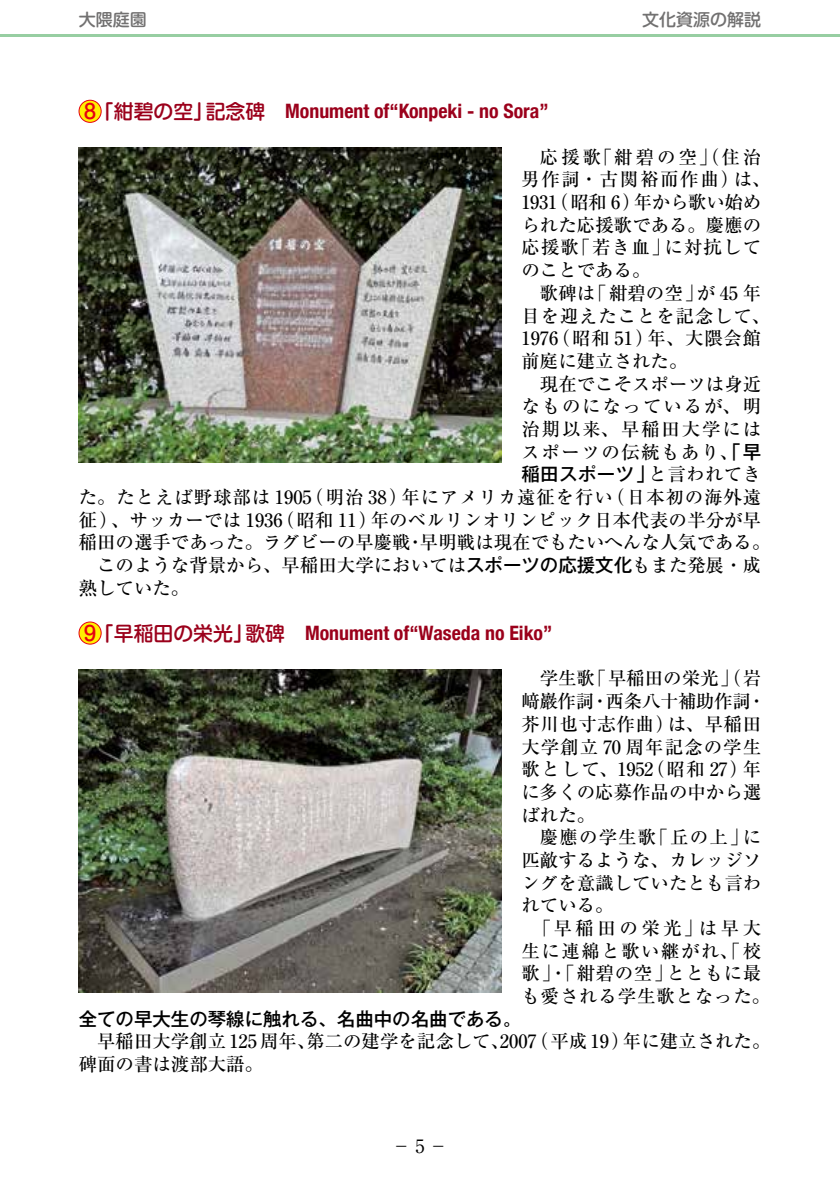
<style>
.page{position:relative;width:840px;height:1191px;background:#fff}
.page>*{position:absolute;margin:0;border:0;box-sizing:border-box;transform-origin:0 0}
.t1{font:700 condensed 19.8px "Helvetica Neue";color:#9b001b}
.t2{font:500 18.4px/22.6px "Ryumin Pro";color:#000}
.t3{font:500 18.4px/22.6px "Ryumin Pro";letter-spacing:.045em;color:#000;text-align:center}
.t4{font:500 18.4px "Gothic MB101 Pro";color:#000}
.t5{font:18.4px "Ryumin Pro";color:#000}
.t6{font:500 17px "Shin M Go Pro";color:#727171}
.s1{font-family:"Shin M Go Pro";font-weight:500;font-stretch:normal;color:#e60012}
.s2{font-family:"Shin M Go Pro";font-weight:500;font-stretch:normal}
.s3{font-family:"Gothic MB101 Pro"}
.s4{font-family:"Ryumin Pro"}
</style>
<div class="page">
<div style="left:79px;top:100px;width:22px;height:22px;background:#fff100;border-radius:50%"></div>
<div style="left:79px;top:100px;width:22px;height:23px;border:1px solid #e60012;border-radius:50%"></div>
<div style="left:79px;top:622px;width:22px;height:22px;background:#fff100;border-radius:50%"></div>
<div style="left:79px;top:621px;width:22px;height:23px;border:1px solid #e60012;border-radius:50%"></div>
<hr style="left:0;top:34px;width:839px;height:3px;background:#97cea2">
<img style="left:79px;top:147px;width:422px;height:316px">
<img style="left:79px;top:669px;width:422px;height:323px">
<p class="t6" style="left:79px;top:6px;width:70px">大隈庭園</p>
<p class="t6" style="left:641px;top:6px;width:121px">文化資源の解説</p>
<p class="t1" style="left:84px;top:99px;width:466px"><span class="s1">8</span><span class="s2">「紺碧の空」記念碑　</span>Monument of“Konpeki - no Sora”</p>
<p class="t2" style="left:521px;top:144px;width:250px;text-indent:18px">応援歌「紺碧の空」（住治男作詞・古関裕而作曲）は、<br>1931（昭和 6）年から歌い始められた応援歌である。慶應の応援歌「若き血」に対抗してのことである。</p>
<p class="t2" style="left:521px;top:280px;width:250px;text-indent:18px">歌碑は「紺碧の空」が 45 年目を迎えたことを記念して、<br>1976（昭和 51）年、大隈会館前庭に建立された。</p>
<p class="t2" style="left:521px;top:371px;width:241px;text-align:justify;text-indent:18px">現在でこそスポーツは身近なものになっているが、明治期以来、早稲田大学にはスポーツの伝統もあり、<span class="s3">「早</span></p>
<p class="t4" style="left:521px;top:459px;width:241px">稲田スポーツ」<span class="s4">と言われてき</span></p>
<p class="t3" style="left:79px;top:484px;width:683px">た。たとえば野球部は 1905（明治 38）年にアメリカ遠征を行い（日本初の海外遠</p>
<p class="t2" style="left:79px;top:507px;width:683px">征）、サッカーでは 1936（昭和 11）年のベルリンオリンピック日本代表の半分が早</p>
<p class="t2" style="left:79px;top:530px;width:692px">稲田の選手であった。ラグビーの早慶戦・早明戦は現在でもたいへんな人気である。</p>
<p class="t2" style="left:97px;top:552px;width:665px">このような背景から、早稲田大学においては<span class="s3">スポーツの応援文化</span>もまた発展・成</p>
<p class="t2" style="left:79px;top:575px;width:112px">熟していた。</p>
<p class="t1" style="left:84px;top:621px;width:470px"><span class="s1">9</span><span class="s2">「早稲田の栄光」歌碑　</span>Monument of“Waseda no Eiko”</p>
<p class="t2" style="left:521px;top:666px;width:246px;text-indent:18px">学生歌「早稲田の栄光」（岩﨑巖作詞・西条八十補助作詞・芥川也寸志作曲）は、早稲田大学創立 70 周年記念の学生歌として、1952（昭和 27）年に多くの応募作品の中から選ばれた。</p>
<p class="t2" style="left:521px;top:824px;width:241px;text-align:justify;text-indent:18px">慶應の学生歌「丘の上」に匹敵するような、カレッジソングを意識していたとも言われている。</p>
<p class="t3" style="left:521px;top:915px;width:250px">「早稲田の栄光」は早大生に連綿と歌い継がれ、「校歌」・「紺碧の空」とともに最も愛される学生歌となった。</p>
<p class="t4" style="left:79px;top:1003px;width:444px">全ての早大生の琴線に触れる、名曲中の名曲である。</p>
<p class="t2" style="left:79px;top:1029px;width:692px;text-indent:18px">早稲田大学創立 125 周年、第二の建学を記念して、2007（平成 19）年に建立された。碑面の書は渡部大語。</p>
<p class="t5" style="left:392px;top:1131px;width:57px">−5−</p>
</div>
